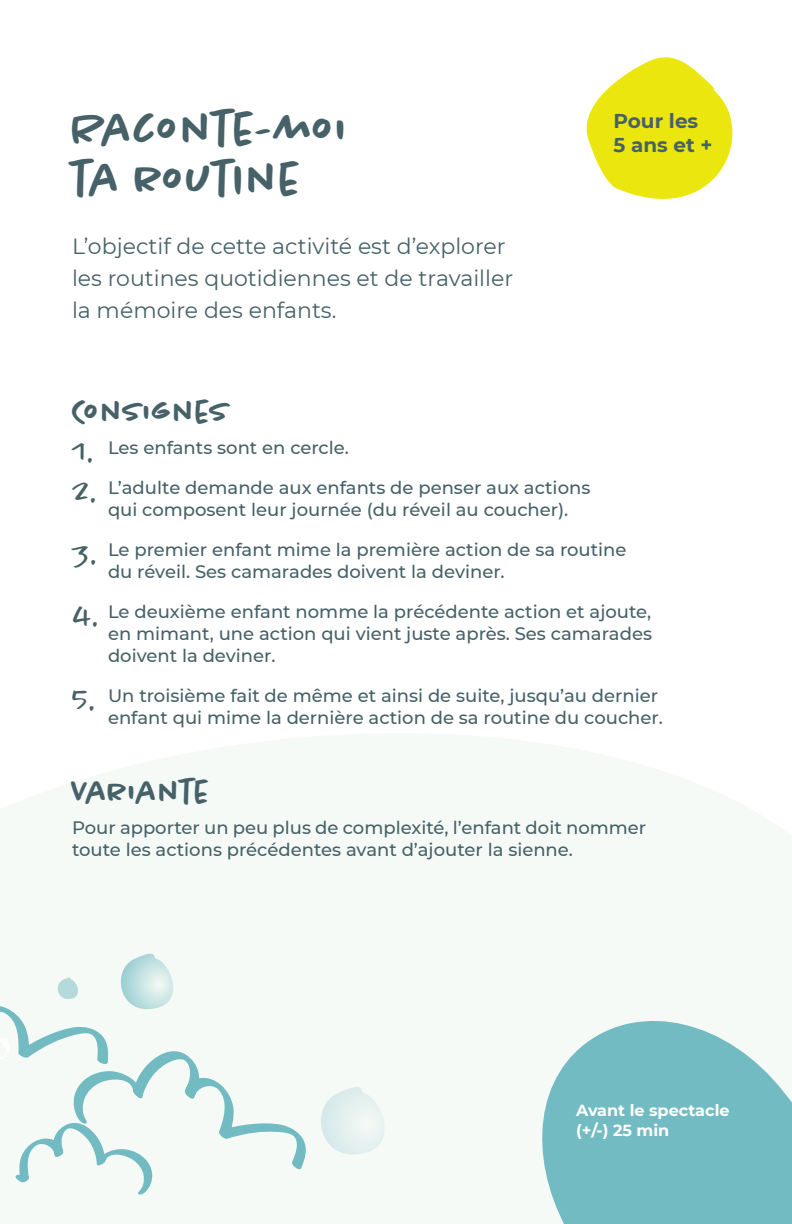
<style>
.page{position:relative;width:792px;height:1224px;background:#fff}
.page>*{position:absolute;margin:0;border:0;box-sizing:border-box;transform-origin:0 0}
.t1{font:500 46px/50px "Chantal";color:#466167}
.t2{font:500 32px "Chantal";color:#466167}
.t3{font:22px/32px "Montserrat";color:#466167}
.t4{font:700 20px/24px "Montserrat";color:#466167}
.t5{font:500 18px/22px "Montserrat";color:#466167}
.t6{font:700 16px/20px "Montserrat";color:#fff}
.s1{font-size:69px}
.s2{font-family:"Chantal";font-weight:300;font-size:34px}
</style>
<div class="page">
<svg style="left:542px;top:1020px;width:250px;height:204px;background:#85c3c9"></svg>
<svg style="left:586px;top:57px;width:147px;height:142px"></svg>
<svg style="left:320px;top:1087px;width:65px;height:68px"></svg>
<svg style="left:0;top:954px;width:306px;height:241px"></svg>
<h1 class="t1" style="left:72px;top:103px;width:278px">RACONTE-MOI<br>TA ROUT<span class="s1">I</span>NE</h1>
<p class="t3" style="left:72px;top:229px;width:443px">L’objectif de cette activité est d’explorer les routines quotidiennes et de travailler la mémoire des enfants.</p>
<p class="t4" style="left:613px;top:108px;width:100px">Pour les<br>5 ans et +</p>
<h2 class="t2" style="left:72px;top:392px;width:160px">CONSIGNES</h2>
<p class="t5" style="left:72px;top:436px;width:278px"><span class="s2">1.</span> Les enfants sont en cercle.</p>
<p class="t5" style="left:108px;top:476px;width:484px;text-indent:-36px"><span class="s2">2.</span> L’adulte demande aux enfants de penser aux actions qui composent leur journée (du réveil au coucher).</p>
<p class="t5" style="left:108px;top:538px;width:520px;text-indent:-36px"><span class="s2">3.</span> Le premier enfant mime la première action de sa routine du réveil. Ses camarades doivent la deviner.</p>
<p class="t5" style="left:108px;top:600px;width:546px;text-align:justify;text-indent:-36px"><span class="s2">4.</span> Le deuxième enfant nomme la précédente action et ajoute, en mimant, une action qui vient juste après. Ses camarades doivent la deviner.</p>
<p class="t5" style="left:72px;top:684px;width:592px;text-align:right"><span class="s2">5.</span> Un troisième fait de même et ainsi de suite, jusqu’au dernier enfant qui mime la dernière action de sa routine du coucher.</p>
<h2 class="t2" style="left:72px;top:772px;width:139px">VARIANTE</h2>
<p class="t5" style="left:72px;top:816px;width:576px">Pour apporter un peu plus de complexité, l’enfant doit nommer toute les actions précédentes avant d’ajouter la sienne.</p>
<p class="t6" style="left:576px;top:1100px;width:155px">Avant le spectacle (+/-) 25 min</p>
</div>
